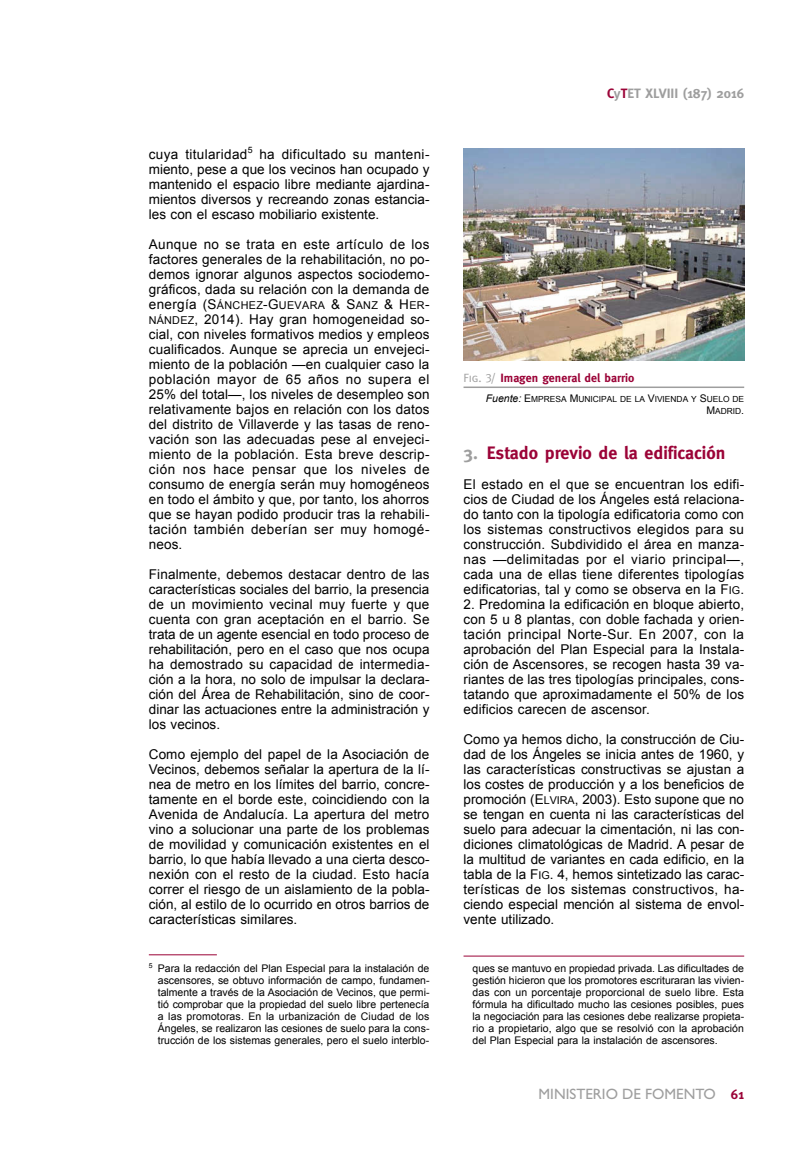
<style>
.page{position:relative;width:808px;height:1149px;background:#fff}
.page>*{position:absolute;margin:0;border:0;box-sizing:border-box;transform-origin:0 0}
.t1{font:700 18px "Meta";color:#9b0337}
.t2{font:15px "Gill Sans";color:#9e9e9e}
.t3{font:13.5px/15px "Arial";letter-spacing:.005em;color:#000;text-align:justify}
.t4{font:700 13.5px "Meta";color:#9e9e9e}
.t5{font:700 12px "Meta";color:#9b0337}
.t6{font:10.8px "Arial MT SC800";letter-spacing:.03em;color:#000}
.t7{font:10.5px/12px "Arial";color:#000;text-align:justify}
.t8{font:8.4px/11.6px "Arial MT SC800";color:#000;text-align:right}
.s1{font-family:"Arial";font-size:13.5px}
.s2{font-size:13.5px}
.s3{font-family:"Arial MT SC800";font-size:10.8px}
.s4{font-family:"Arial MT SC800"}
.s5{color:#9b0337}
.s6{font-family:"Meta Caps";font-weight:400;color:#9e9e9e}
.s7{font-family:"Arial";font-style:italic;font-size:10.5px}
.s8{font-size:10.5px}
.s9{color:#9e9e9e}
.s10{font-family:"Meta";font-weight:700;font-size:13.5px;color:#9b0337}
</style>
<div class="page">
<hr style="left:149px;top:954px;width:68px;height:1px;background:#9b0337">
<hr style="left:463px;top:955px;width:281px;height:1px;background:#9b0337">
<hr style="left:463px;top:386px;width:281px;height:2px;background:#9e9e9e">
<img style="left:463px;top:149px;width:281px;height:211px">
<p class="t3" style="left:149px;top:146px;width:282px">cuya titularidad<sup>5</sup> ha dificultado su manteni&shy;miento, pese a que los vecinos han ocupado y mantenido el espacio libre mediante ajardina&shy;mientos diversos y recreando zonas estancia&shy;les con el escaso mobiliario existente.</p>
<p class="t3" style="left:149px;top:236px;width:282px">Aunque no se trata en este artículo de los factores generales de la rehabilitación, no po&shy;demos ignorar algunos aspectos sociodemo&shy;gráficos, dada su relación con la demanda de</p>
<p class="t6" style="left:149px;top:298px;width:282px"><span class="s1">energía (</span><span class="s2">S</span>ÁNCHEZ<span class="s2">-G</span>UEVARA <span class="s2">&amp; S</span>ANZ <span class="s2">&amp; H</span>ER<span class="s2">-</span></p>
<p class="t3" style="left:149px;top:311px;width:282px"><span class="s3">NÁNDEZ</span><span class="s4">,</span> 2014). Hay gran homogeneidad so&shy;cial, con niveles formativos medios y empleos cualificados. Aunque se aprecia un envejeci&shy;miento de la población —en cualquier caso la población mayor de 65 años no supera el 25% del total—, los niveles de desempleo son relativamente bajos en relación con los datos del distrito de Villaverde y las tasas de reno&shy;vación son las adecuadas pese al envejeci&shy;miento de la población. Esta breve descrip&shy;ción nos hace pensar que los niveles de consumo de energía serán muy homogéneos en todo el ámbito y que, por tanto, los ahorros que se hayan podido producir tras la rehabili&shy;tación también deberían ser muy homogé&shy;neos.</p>
<p class="t3" style="left:149px;top:566px;width:282px">Finalmente, debemos destacar dentro de las características sociales del barrio, la presencia de un movimiento vecinal muy fuerte y que cuenta con gran aceptación en el barrio. Se trata de un agente esencial en todo proceso de rehabilitación, pero en el caso que nos ocupa ha demostrado su capacidad de intermedia&shy;ción a la hora, no solo de impulsar la declara&shy;ción del Área de Rehabilitación, sino de coor&shy;dinar las actuaciones entre la administración y los vecinos.</p>
<p class="t3" style="left:149px;top:746px;width:282px">Como ejemplo del papel de la Asociación de Vecinos, debemos señalar la apertura de la lí&shy;nea de metro en los límites del barrio, concre&shy;tamente en el borde este, coincidiendo con la Avenida de Andalucía. La apertura del metro vino a solucionar una parte de los problemas de movilidad y comunicación existentes en el barrio, lo que había llevado a una cierta desco&shy;nexión con el resto de la ciudad. Esto hacía correr el riesgo de un aislamiento de la pobla&shy;ción, al estilo de lo ocurrido en otros barrios de características similares.</p>
<p class="t7" style="left:158px;top:962px;width:273px;text-indent:-9px"><sup>5</sup> Para la redacción del Plan Especial para la instalación de ascensores, se obtuvo información de campo, fundamen&shy;talmente a través de la Asociación de Vecinos, que permi&shy;tió comprobar que la propiedad del suelo libre pertenecía a las promotoras. En la urbanización de Ciudad de los Ángeles, se realizaron las cesiones de suelo para la cons&shy;trucción de los sistemas generales, pero el suelo interblo-</p>
<p class="t4" style="left:607px;top:85px;width:139px"><span class="s5">C</span>y<span class="s5">T</span>ET XLVIII (187) 2016</p>
<p class="t5" style="left:463px;top:371px;width:172px"><span class="s6">Fig. 3/</span> Imagen general del barrio</p>
<p class="t8" style="left:486px;top:393px;width:260px"><span class="s7">Fuente:</span> <span class="s8">E</span>MPRESA <span class="s8">M</span>UNICIPAL DE LA <span class="s8">V</span>IVIENDA Y <span class="s8">S</span>UELO DE<br><span class="s8">M</span>ADRID<span class="s8">.</span></p>
<h1 class="t1" style="left:463px;top:442px;width:263px"><span class="s9">3.</span> Estado previo de la edificación</h1>
<p class="t3" style="left:463px;top:476px;width:282px">El estado en el que se encuentran los edifi&shy;cios de Ciudad de los Ángeles está relaciona&shy;do tanto con la tipología edificatoria como con los sistemas constructivos elegidos para su construcción. Subdividido el área en manza&shy;nas —delimitadas por el viario principal—, cada una de ellas tiene diferentes tipologías edificatorias, tal y como se observa en la <span class="s4">F</span><span class="s3">IG</span><span class="s4">.</span></p>
<p class="t3" style="left:463px;top:596px;width:282px">2. Predomina la edificación en bloque abierto, con 5 u 8 plantas, con doble fachada y orien&shy;tación principal Norte-Sur. En 2007, con la aprobación del Plan Especial para la Instala&shy;ción de Ascensores, se recogen hasta 39 va&shy;riantes de las tres tipologías principales, cons&shy;tatando que aproximadamente el 50% de los edificios carecen de ascensor.</p>
<p class="t3" style="left:463px;top:731px;width:282px">Como ya hemos dicho, la construcción de Ciu&shy;dad de los Ángeles se inicia antes de 1960, y las características constructivas se ajustan a los costes de producción y a los beneficios de promoción (<span class="s4">E</span><span class="s3">LVIRA</span><span class="s4">,</span> 2003). Esto supone que no se tengan en cuenta ni las características del suelo para adecuar la cimentación, ni las con&shy;diciones climatológicas de Madrid. A pesar de la multitud de variantes en cada edificio, en la tabla de la <span class="s4">F</span><span class="s3">IG</span><span class="s4">.</span> 4, hemos sintetizado las carac&shy;terísticas de los sistemas constructivos, ha&shy;ciendo especial mención al sistema de envol&shy;vente utilizado.</p>
<p class="t7" style="left:472px;top:962px;width:273px">ques se mantuvo en propiedad privada. Las dificultades de gestión hicieron que los promotores escrituraran las vivien&shy;das con un porcentaje proporcional de suelo libre. Esta fórmula ha dificultado mucho las cesiones posibles, pues la negociación para las cesiones debe realizarse propieta&shy;rio a propietario, algo que se resolvió con la aprobación del Plan Especial para la instalación de ascensores.</p>
<p class="t2" style="left:538px;top:1084px;width:207px">MINISTERIO DE FOMENTO <span class="s10">61</span></p>
</div>
